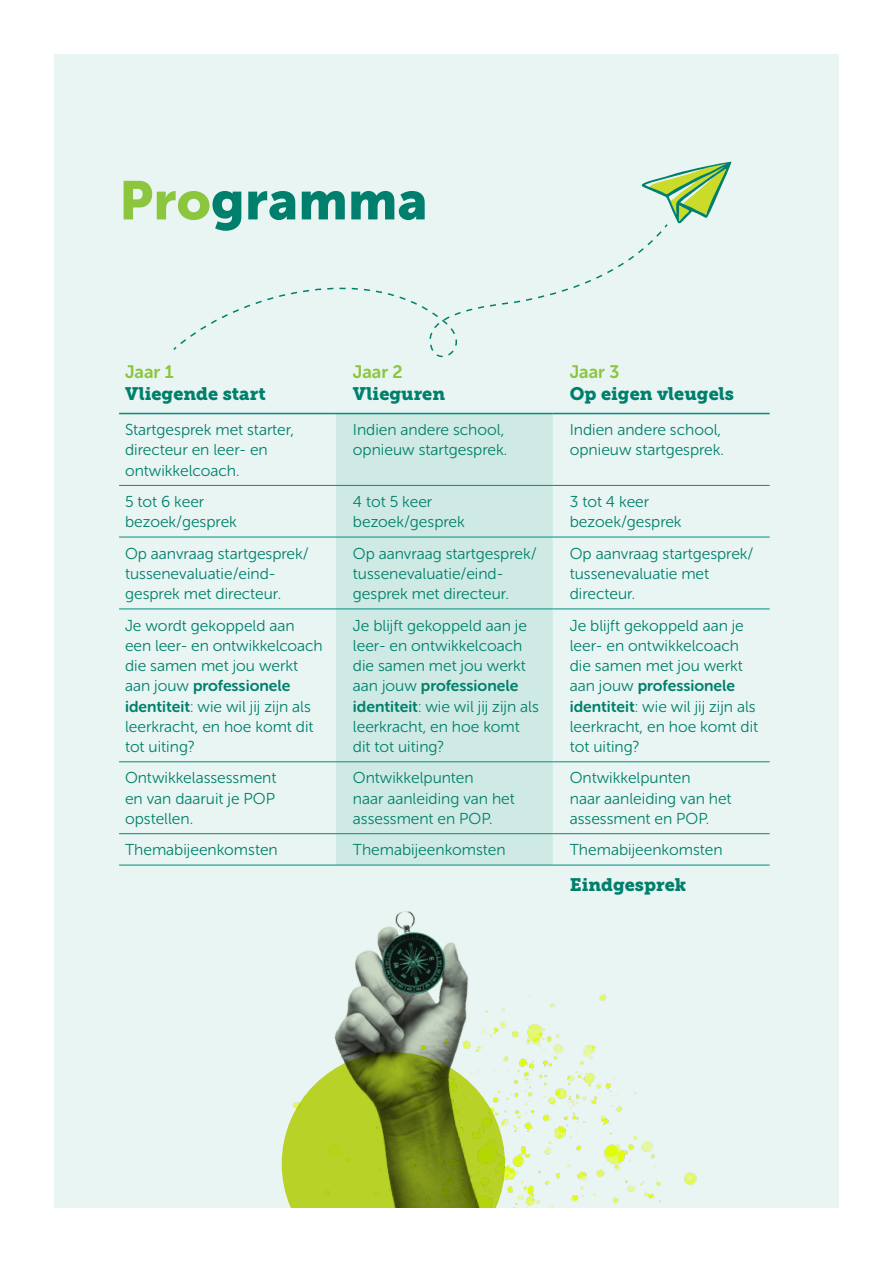
<style>
.page{position:relative;width:893px;height:1263px;background:#fff}
.page>*{position:absolute;margin:0;border:0;box-sizing:border-box;transform-origin:0 0}
.bt{font:54px "Museo Sans 900";color:#00806c}
.kopje2{font:18px "Museo Slab 900";color:#00806c}
.kopje2-2{font:18px "Museo Sans Rounded 700";color:#8bc63e}
.bt-2{font:15.75px/20.2px "Museo Sans Rounded 300";color:#00806c}
.s1{color:#8bc63e}
.s2{font-family:"Museo Sans Rounded 700"}
</style>
<div class="page">
<div style="left:54px;top:54px;width:785px;height:1165px;background:#e9f5f3"></div>
<img style="left:271px;top:994px;width:480px;height:215px">
<img style="left:294px;top:911px;width:208px;height:141px">
<svg style="left:382px;top:932px;width:63px;height:62px;background:#1a332b"></svg>
<div style="left:336px;top:414px;width:217px;height:451px;background:#cfeae4"></div>
<hr style="left:119px;top:485px;width:217px;height:1px;background:#008e7d">
<hr style="left:336px;top:485px;width:217px;height:1px;background:#008e7d">
<hr style="left:553px;top:485px;width:217px;height:1px;background:#008e7d">
<hr style="left:119px;top:537px;width:217px;height:1px;background:#008e7d">
<hr style="left:336px;top:537px;width:217px;height:1px;background:#008e7d">
<hr style="left:553px;top:537px;width:217px;height:1px;background:#008e7d">
<hr style="left:119px;top:609px;width:217px;height:1px;background:#008e7d">
<hr style="left:336px;top:609px;width:217px;height:1px;background:#008e7d">
<hr style="left:553px;top:609px;width:217px;height:1px;background:#008e7d">
<hr style="left:119px;top:761px;width:217px;height:1px;background:#008e7d">
<hr style="left:336px;top:761px;width:217px;height:1px;background:#008e7d">
<hr style="left:553px;top:761px;width:217px;height:1px;background:#008e7d">
<hr style="left:119px;top:413px;width:217px;height:1px;background:#008e7d">
<hr style="left:336px;top:413px;width:217px;height:1px;background:#008e7d">
<hr style="left:553px;top:413px;width:217px;height:1px;background:#008e7d">
<hr style="left:119px;top:865px;width:217px;height:1px;background:#008e7d">
<hr style="left:336px;top:865px;width:217px;height:1px;background:#008e7d">
<hr style="left:553px;top:865px;width:217px;height:1px;background:#008e7d">
<hr style="left:119px;top:833px;width:217px;height:1px;background:#008e7d">
<hr style="left:336px;top:833px;width:217px;height:1px;background:#008e7d">
<hr style="left:553px;top:833px;width:217px;height:1px;background:#008e7d">
<svg style="left:641px;top:162px;width:91px;height:62px"></svg>
<svg style="left:173px;top:223px;width:496px;height:130px"></svg>
<svg style="left:282px;top:1052px;width:223px;height:157px;background:#9fb43e"></svg>
<div style="left:28px;top:1209px;width:852px;height:54px;background:#fff"></div>
<p class="bt" style="left:119px;top:170px;width:310px"><span class="s1">Pro</span>gramma</p>
<p class="kopje2-2" style="left:125px;top:361px;width:50px">Jaar 1</p>
<p class="kopje2" style="left:125px;top:383px;width:142px">Vliegende start</p>
<p class="kopje2-2" style="left:353px;top:361px;width:51px">Jaar 2</p>
<p class="kopje2" style="left:353px;top:383px;width:94px">Vlieguren</p>
<p class="kopje2-2" style="left:570px;top:361px;width:51px">Jaar 3</p>
<p class="kopje2" style="left:570px;top:383px;width:166px">Op eigen vleugels</p>
<p class="bt-2" style="left:125px;top:420px;width:171px">Startgesprek met starter, directeur en leer- en ontwikkelcoach.</p>
<p class="bt-2" style="left:353px;top:420px;width:156px">Indien andere school, opnieuw startgesprek.</p>
<p class="bt-2" style="left:570px;top:420px;width:156px">Indien andere school, opnieuw startgesprek.</p>
<p class="bt-2" style="left:125px;top:492px;width:81px">5 tot 6 keer</p>
<p class="bt-2" style="left:125px;top:512px;width:113px">bezoek/gesprek</p>
<p class="bt-2" style="left:353px;top:492px;width:81px">4 tot 5 keer</p>
<p class="bt-2" style="left:353px;top:512px;width:113px">bezoek/gesprek</p>
<p class="bt-2" style="left:570px;top:492px;width:81px">3 tot 4 keer</p>
<p class="bt-2" style="left:570px;top:512px;width:113px">bezoek/gesprek</p>
<p class="bt-2" style="left:125px;top:543px;width:185px">Op aanvraag startgesprek/ tussenevaluatie/eind&shy;gesprek met directeur.</p>
<p class="bt-2" style="left:353px;top:543px;width:185px">Op aanvraag startgesprek/ tussenevaluatie/eind&shy;gesprek met directeur.</p>
<p class="bt-2" style="left:570px;top:543px;width:185px">Op aanvraag startgesprek/ tussenevaluatie met directeur.</p>
<p class="bt-2" style="left:125px;top:615px;width:199px">Je wordt gekoppeld aan een leer- en ontwikkelcoach die samen met jou werkt aan jouw <span class="s2">professionele identiteit</span>: wie wil jij zijn als leerkracht, en hoe komt dit tot uiting?</p>
<p class="bt-2" style="left:353px;top:615px;width:187px">Je blijft gekoppeld aan je leer- en ontwikkelcoach die samen met jou werkt aan jouw <span class="s2">professionele identiteit</span>: wie wil jij zijn als leerkracht, en hoe komt dit tot uiting?</p>
<p class="bt-2" style="left:570px;top:615px;width:190px">Je blijft gekoppeld aan je leer- en ontwikkelcoach die samen met jou werkt aan jouw <span class="s2">professionele identiteit</span>: wie wil jij zijn als leerkracht, en hoe komt dit tot uiting?</p>
<p class="bt-2" style="left:125px;top:768px;width:153px;text-align:justify">Ontwikkelassessment en van daaruit je POP opstellen.</p>
<p class="bt-2" style="left:353px;top:768px;width:163px">Ontwikkelpunten<br>naar aanleiding van het assessment en POP.</p>
<p class="bt-2" style="left:570px;top:768px;width:122px">Ontwikkelpunten</p>
<p class="bt-2" style="left:570px;top:788px;width:163px">naar aanleiding van het assessment en POP.</p>
<p class="bt-2" style="left:125px;top:840px;width:154px">Themabijeenkomsten</p>
<p class="bt-2" style="left:353px;top:840px;width:154px">Themabijeenkomsten</p>
<p class="bt-2" style="left:570px;top:840px;width:154px">Themabijeenkomsten</p>
<p class="kopje2" style="left:570px;top:874px;width:118px">Eindgesprek</p>
</div>
